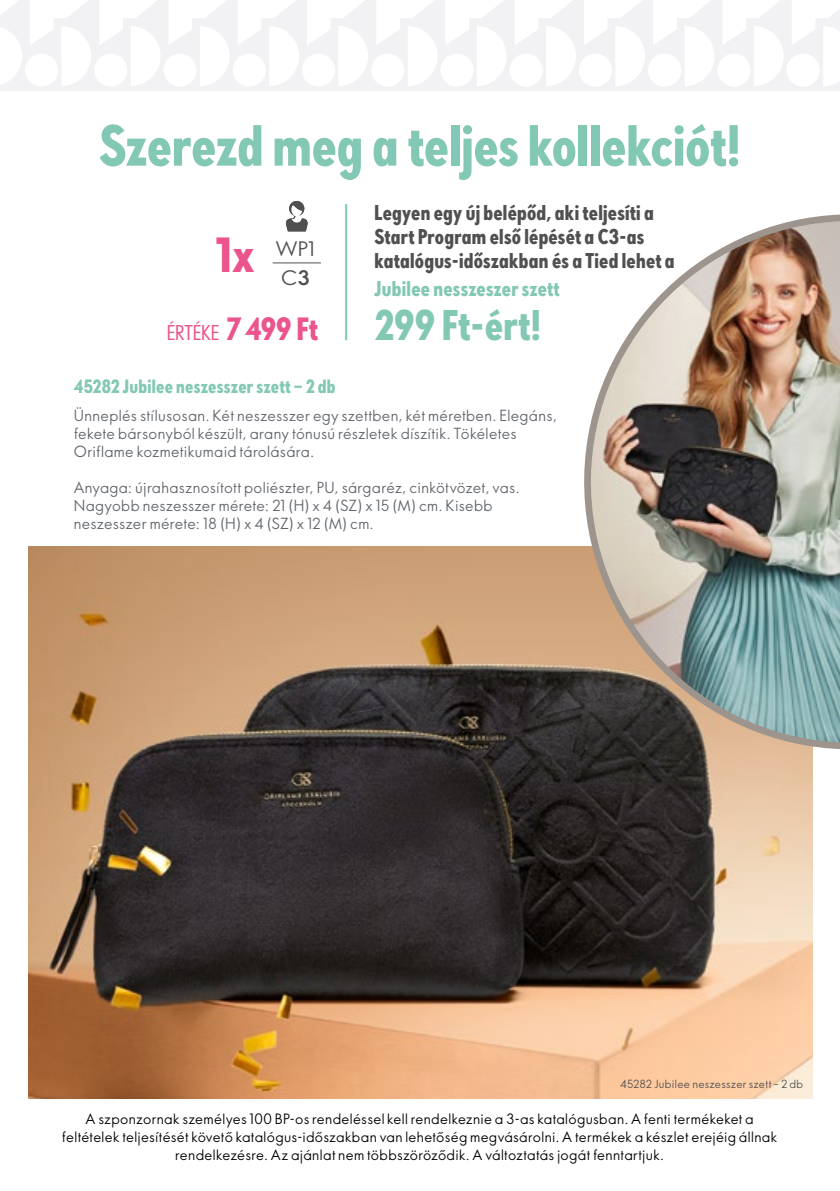
<style>
.page{position:relative;width:840px;height:1191px;background:#fff}
.page>*{position:absolute;margin:0;border:0;box-sizing:border-box;transform-origin:0 0}
.t1{font:700 54px "Oriflame Sans Cond 2.0";color:#83c8b4}
.t2{font:700 46px "Oriflame Sans Cond 2.0";color:#eb548c;scale:1.07 1}
.t3{font:700 40px "Oriflame Sans Cond 2.0";letter-spacing:-.005em;color:#83c8b4}
.t4{font:700 20px/24px "Oriflame Sans Cond 2.0";letter-spacing:.01em;color:#515050}
.t5{font:700 20px "Oriflame Sans Cond 2.0";letter-spacing:.01em;color:#83c8b4}
.t6{font:20px "Oriflame Sans Cond 2.0";letter-spacing:.005em;color:#eb548c}
.t7{font:19.6px/28.8px "Oriflame Sans Print";color:#515050;scale:1.07 1}
.t8{font:700 18px "Oriflame Sans Cond 2.0";letter-spacing:.01em;color:#83c8b4}
.t9{font:15px/18px "Oriflame Sans Print";letter-spacing:.015em;color:#62666c}
.t10{font:14px/18px "Oriflame Sans Print";letter-spacing:.025em;color:#000;text-align:center}
.t11{font:11px "Oriflame Sans Print";letter-spacing:.025em;color:#515050}
.s1{font-weight:700}
.s2{font-weight:700;font-size:30px}
</style>
<div class="page">
<svg style="left:286px;top:201px;width:22px;height:30px"></svg>
<hr style="left:272px;top:262px;width:49px;height:1px;background:#515050">
<div style="left:0;top:0;width:839px;height:91px;background:#f2f1f4"></div>
<svg style="left:0;top:0;width:22px;height:85px"></svg>
<div style="left:25px;top:54px;width:33px;height:33px;background:#fff;border-radius:50%"></div>
<div style="left:94px;top:54px;width:33px;height:33px;background:#fff;border-radius:50%"></div>
<svg style="left:99px;top:0;width:61px;height:86px"></svg>
<svg style="left:30px;top:0;width:61px;height:86px"></svg>
<div style="left:163px;top:54px;width:33px;height:33px;background:#fff;border-radius:50%"></div>
<div style="left:232px;top:54px;width:34px;height:33px;background:#fff;border-radius:50%"></div>
<svg style="left:237px;top:0;width:62px;height:86px"></svg>
<svg style="left:168px;top:0;width:61px;height:86px"></svg>
<div style="left:302px;top:54px;width:33px;height:33px;background:#fff;border-radius:50%"></div>
<div style="left:371px;top:54px;width:33px;height:33px;background:#fff;border-radius:50%"></div>
<svg style="left:376px;top:0;width:61px;height:86px"></svg>
<svg style="left:307px;top:0;width:61px;height:86px"></svg>
<div style="left:440px;top:54px;width:33px;height:33px;background:#fff;border-radius:50%"></div>
<div style="left:509px;top:54px;width:33px;height:33px;background:#fff;border-radius:50%"></div>
<svg style="left:514px;top:0;width:62px;height:86px"></svg>
<svg style="left:445px;top:0;width:61px;height:86px"></svg>
<div style="left:578px;top:54px;width:33px;height:33px;background:#fff;border-radius:50%"></div>
<div style="left:647px;top:54px;width:33px;height:33px;background:#fff;border-radius:50%"></div>
<svg style="left:652px;top:0;width:62px;height:86px"></svg>
<svg style="left:583px;top:0;width:62px;height:86px"></svg>
<div style="left:717px;top:54px;width:33px;height:33px;background:#fff;border-radius:50%"></div>
<div style="left:786px;top:54px;width:33px;height:33px;background:#fff;border-radius:50%"></div>
<svg style="left:791px;top:0;width:48px;height:86px"></svg>
<svg style="left:722px;top:0;width:61px;height:86px"></svg>
<img style="left:28px;top:546px;width:784px;height:552px">
<hr style="left:345px;top:204px;width:2px;height:136px;background:#83c8b4">
<img style="left:578px;top:214px;width:261px;height:539px">
<h1 class="t1" style="left:99px;top:108px;width:642px">Szerezd meg a teljes kollekciót!</h1>
<h3 class="t4" style="left:374px;top:200px;width:301px">Legyen egy új belépőd, aki teljesíti a<br>Start Program első lépését a C3-as katalógus-időszakban és a Tied lehet a</h3>
<h3 class="t5" style="left:374px;top:274px;width:186px">Jubilee nesszeszer szett</h3>
<h3 class="t3" style="left:374px;top:297px;width:168px">299 Ft-ért!</h3>
<h2 class="t2" style="left:216px;top:223px;width:37px">1x</h2>
<h3 class="t7" style="left:275px;top:233px;width:39px">WP1<br>C<span class="s1">3</span></h3>
<h3 class="t6" style="left:167px;top:319px;width:152px">ÉRTÉKE <span class="s2">7499 Ft</span></h3>
<p class="t8" style="left:74px;top:373px;width:263px">45282 Jubilee neszesszer szett – 2 db</p>
<p class="t9" style="left:74px;top:405px;width:484px">Ünneplés stílusosan. Két neszesszer egy szettben, két méretben. Elegáns, fekete bársonyból készült, arany tónusú részletek díszítik. Tökéletes<br>Oriflame kozmetikumaid tárolására.</p>
<p class="t9" style="left:74px;top:477px;width:447px">Anyaga: újrahasznosított poliészter, PU, sárgaréz, cinkötvözet, vas.<br>Nagyobb neszesszer mérete: 21 (H) x 4 (SZ) x 15 (M) cm. Kisebb neszesszer mérete: 18 (H) x 4 (SZ) x 12 (M) cm.</p>
<p class="t11" style="left:619px;top:1076px;width:185px">45282 Jubilee neszesszer szett – 2 db</p>
<p class="t10" style="left:62px;top:1109px;width:716px">A szponzornak személyes 100 BP-os rendeléssel kell rendelkeznie a 3-as katalógusban. A fenti termékeket a feltételek teljesítését követő katalógus-időszakban van lehetőség megvásárolni. A termékek a készlet erejéig állnak rendelkezésre. Az ajánlat nem többszöröződik. A változtatás jogát fenntartjuk.</p>
</div>
